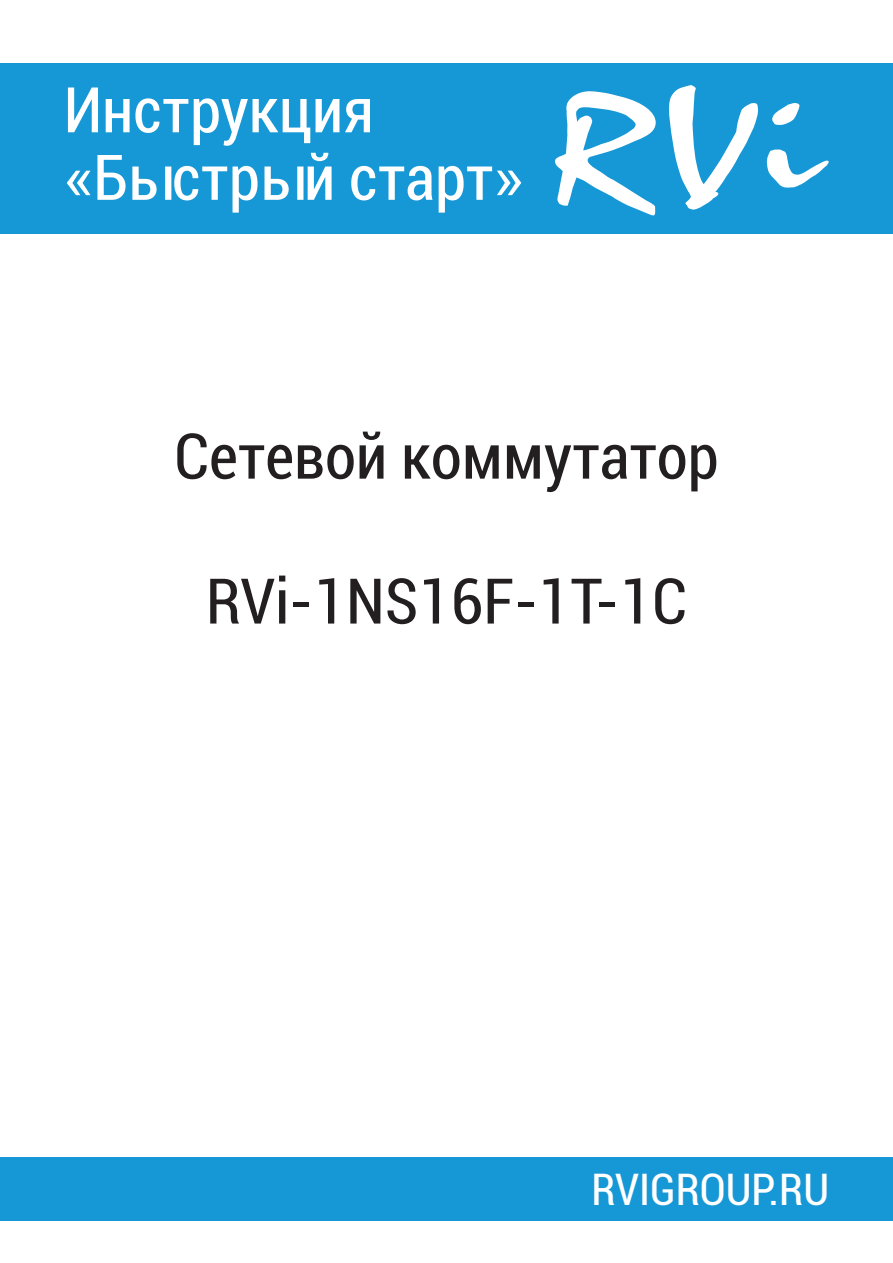
<style>
.page{position:relative;width:893px;height:1263px;background:#fff}
.page>*{position:absolute;margin:0;border:0;box-sizing:border-box;transform-origin:0 0}
.t1{font:condensed 63px "Roboto";color:#231f20}
.t2{font:condensed 63px "Roboto";color:#fff}
.t3{font:condensed 43.5px "Roboto";color:#fff}
.s1{font-stretch:normal}
</style>
<div class="page">
<div style="left:0;top:64px;width:893px;height:170px;background:#1798d6"></div>
<svg style="left:555px;top:85px;width:274px;height:130px"></svg>
<div style="left:0;top:1157px;width:893px;height:63px;background:#1798d6"></div>
<p class="t2" style="left:64px;top:66px;width:312px">Инструкция</p>
<p class="t2" style="left:64px;top:134px;width:461px"><span class="s1">«</span>Быстрый старт<span class="s1">»</span></p>
<p class="t1" style="left:174px;top:412px;width:546px">Сетевой коммутатор</p>
<p class="t1" style="left:206px;top:557px;width:482px">RVi-1NS16F-1T-1C</p>
<p class="t3" style="left:591px;top:1159px;width:239px">RVIGROUP.RU</p>
</div>
